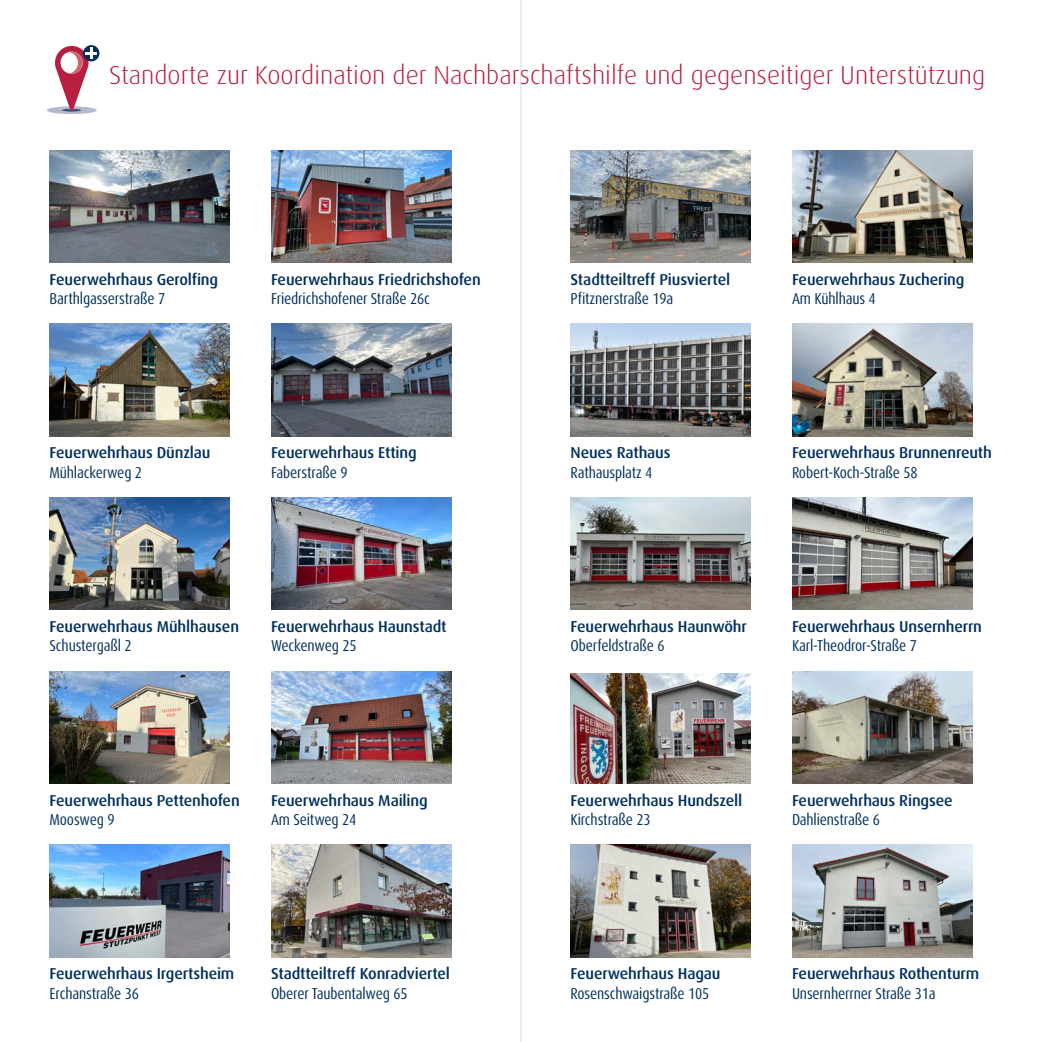
<style>
.page{position:relative;width:1042px;height:1042px;background:#fff}
.page>*{position:absolute;margin:0;border:0;box-sizing:border-box;transform-origin:0 0}
.t1{font:300 25.9px "Dax Pro";color:#b71e3f}
.t2{font:500 15.75px "Dax Pro";letter-spacing:-.01em;color:#00305d}
.t3{font:condensed 15.75px "Dax Pro";letter-spacing:-.01em;color:#00305d}
</style>
<div class="page">
<img style="left:50px;top:150px;width:180px;height:112px">
<img style="left:570px;top:150px;width:181px;height:112px">
<img style="left:271px;top:150px;width:180px;height:112px">
<img style="left:792px;top:150px;width:180px;height:112px">
<img style="left:50px;top:324px;width:180px;height:112px">
<img style="left:570px;top:324px;width:181px;height:112px">
<img style="left:271px;top:324px;width:180px;height:112px">
<img style="left:792px;top:324px;width:180px;height:112px">
<img style="left:50px;top:497px;width:180px;height:113px">
<img style="left:570px;top:497px;width:181px;height:113px">
<img style="left:271px;top:497px;width:180px;height:113px">
<img style="left:792px;top:497px;width:180px;height:113px">
<img style="left:50px;top:671px;width:180px;height:112px">
<img style="left:570px;top:673px;width:181px;height:110px">
<img style="left:271px;top:671px;width:180px;height:112px">
<img style="left:792px;top:671px;width:180px;height:112px">
<img style="left:50px;top:845px;width:180px;height:112px">
<img style="left:570px;top:845px;width:181px;height:112px">
<img style="left:271px;top:845px;width:180px;height:112px">
<img style="left:792px;top:845px;width:180px;height:112px">
<div style="left:83px;top:45px;width:16px;height:16px;background:#00305d;border-radius:50%"></div>
<svg style="left:47px;top:46px;width:50px;height:68px"></svg>
<hr style="left:521px;top:0;width:1px;height:1042px;background:#c6c6c6">
<h1 class="t1" style="left:109px;top:58px;width:877px">Standorte zur Koordination der Nachbarschaftshilfe und gegenseitiger Unterstützung</h1>
<p class="t2" style="left:50px;top:269px;width:170px">Feuerwehrhaus Gerolfing</p>
<p class="t3" style="left:50px;top:288px;width:117px">Barthlgasserstraße 7</p>
<p class="t2" style="left:271px;top:269px;width:211px">Feuerwehrhaus Friedrichshofen</p>
<p class="t3" style="left:271px;top:288px;width:161px">Friedrichshofener Straße 26c</p>
<p class="t2" style="left:570px;top:269px;width:161px">Stadtteiltreff Piusviertel</p>
<p class="t3" style="left:570px;top:288px;width:104px">Pfitznerstraße 19a</p>
<p class="t2" style="left:792px;top:269px;width:174px">Feuerwehrhaus Zuchering</p>
<p class="t3" style="left:792px;top:288px;width:85px">Am Kühlhaus 4</p>
<p class="t2" style="left:50px;top:443px;width:162px">Feuerwehrhaus Dünzlau</p>
<p class="t3" style="left:50px;top:462px;width:94px">Mühlackerweg 2</p>
<p class="t2" style="left:271px;top:443px;width:147px">Feuerwehrhaus Etting</p>
<p class="t3" style="left:271px;top:462px;width:78px">Faberstraße 9</p>
<p class="t2" style="left:570px;top:443px;width:101px">Neues Rathaus</p>
<p class="t3" style="left:570px;top:462px;width:83px">Rathausplatz 4</p>
<p class="t2" style="left:792px;top:443px;width:201px">Feuerwehrhaus Brunnenreuth</p>
<p class="t3" style="left:792px;top:462px;width:127px">Robert-Koch-Straße 58</p>
<p class="t2" style="left:50px;top:616px;width:191px">Feuerwehrhaus Mühlhausen</p>
<p class="t3" style="left:50px;top:636px;width:84px">Schustergaßl 2</p>
<p class="t2" style="left:271px;top:616px;width:177px">Feuerwehrhaus Haunstadt</p>
<p class="t3" style="left:271px;top:636px;width:87px">Weckenweg 25</p>
<p class="t2" style="left:570px;top:616px;width:178px">Feuerwehrhaus Haunwöhr</p>
<p class="t3" style="left:570px;top:636px;width:95px">Oberfeldstraße 6</p>
<p class="t2" style="left:792px;top:616px;width:192px">Feuerwehrhaus Unsernherrn</p>
<p class="t3" style="left:792px;top:636px;width:127px">Karl-Theodror-Straße 7</p>
<p class="t2" style="left:50px;top:790px;width:192px">Feuerwehrhaus Pettenhofen</p>
<p class="t3" style="left:50px;top:809px;width:67px">Moosweg 9</p>
<p class="t2" style="left:271px;top:790px;width:158px">Feuerwehrhaus Mailing</p>
<p class="t3" style="left:271px;top:809px;width:87px">Am Seitweg 24</p>
<p class="t2" style="left:570px;top:790px;width:173px">Feuerwehrhaus Hundszell</p>
<p class="t3" style="left:570px;top:809px;width:82px">Kirchstraße 23</p>
<p class="t2" style="left:792px;top:790px;width:162px">Feuerwehrhaus Ringsee</p>
<p class="t3" style="left:792px;top:809px;width:89px">Dahlienstraße 6</p>
<p class="t2" style="left:50px;top:964px;width:186px">Feuerwehrhaus Irgertsheim</p>
<p class="t3" style="left:50px;top:983px;width:91px">Erchanstraße 36</p>
<p class="t2" style="left:271px;top:964px;width:181px">Stadtteiltreff Konradviertel</p>
<p class="t3" style="left:271px;top:983px;width:138px">Oberer Taubentalweg 65</p>
<p class="t2" style="left:570px;top:964px;width:151px">Feuerwehrhaus Hagau</p>
<p class="t3" style="left:570px;top:983px;width:140px">Rosenschwaigstraße 105</p>
<p class="t2" style="left:792px;top:964px;width:189px">Feuerwehrhaus Rothenturm</p>
<p class="t3" style="left:792px;top:983px;width:145px">Unsernherrner Straße 31a</p>
</div>
